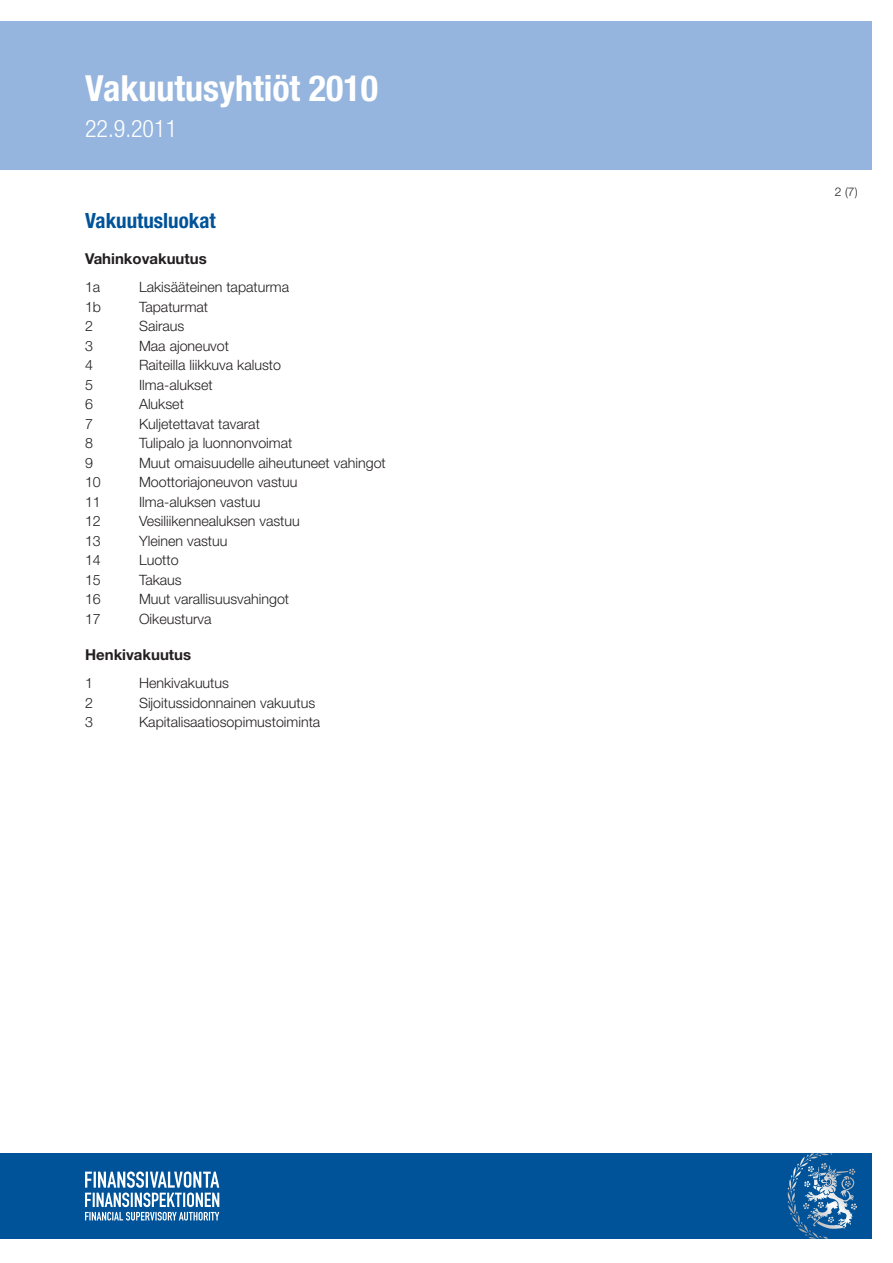
<style>
.page{position:relative;width:893px;height:1263px;background:#fff}
.page>*{position:absolute;margin:0;border:0;box-sizing:border-box;transform-origin:0 0}
.t1{font:700 condensed 36px "Helvetica Neue LT Std";color:#fff}
.t2{font:300 condensed 24px "Helvetica Neue LT Std";color:#fff}
.OTSIKKO_2{font:700 condensed 21px "Helvetica Neue LT Std";color:#015399}
.OTSIKKO_3{font:700 15px "Helvetica Neue LT Std";color:#231f20}
.LEIPIS{font:300 14.25px "Helvetica Neue LT Std";color:#231f20}
.t3{font:300 12px "Helvetica Neue LT Std";color:#231f20}
</style>
<div class="page">
<div style="left:0;top:21px;width:872px;height:149px;background:#95b5de"></div>
<div style="left:0;top:1153px;width:872px;height:85px;background:#015399"></div>
<svg style="left:800px;top:1153px;width:32px;height:13px"></svg>
<svg style="left:85px;top:1171px;width:134px;height:49px"></svg>
<h1 class="t1" style="left:85px;top:67px;width:294px">Vakuutusyhtiöt 2010</h1>
<h2 class="t2" style="left:85px;top:115px;width:94px">22.9.2011</h2>
<p class="OTSIKKO_2" style="left:85px;top:207px;width:132px">Vakuutusluokat</p>
<p class="OTSIKKO_3" style="left:85px;top:249px;width:123px">Vahinkovakuutus</p>
<p class="LEIPIS" style="left:85px;top:278px;width:17px">1a</p>
<p class="LEIPIS" style="left:139px;top:278px;width:152px">Lakisääteinen tapaturma</p>
<p class="LEIPIS" style="left:85px;top:298px;width:18px">1b</p>
<p class="LEIPIS" style="left:139px;top:298px;width:71px">Tapaturmat</p>
<p class="LEIPIS" style="left:85px;top:317px;width:9px">2</p>
<p class="LEIPIS" style="left:139px;top:317px;width:47px">Sairaus</p>
<p class="LEIPIS" style="left:85px;top:337px;width:9px">3</p>
<p class="LEIPIS" style="left:139px;top:337px;width:92px">Maa ajoneuvot</p>
<p class="LEIPIS" style="left:85px;top:356px;width:9px">4</p>
<p class="LEIPIS" style="left:139px;top:356px;width:143px">Raiteilla liikkuva kalusto</p>
<p class="LEIPIS" style="left:85px;top:376px;width:9px">5</p>
<p class="LEIPIS" style="left:139px;top:376px;width:75px">Ilma-alukset</p>
<p class="LEIPIS" style="left:85px;top:395px;width:9px">6</p>
<p class="LEIPIS" style="left:139px;top:395px;width:46px">Alukset</p>
<p class="LEIPIS" style="left:85px;top:415px;width:9px">7</p>
<p class="LEIPIS" style="left:139px;top:415px;width:122px">Kuljetettavat tavarat</p>
<p class="LEIPIS" style="left:85px;top:434px;width:9px">8</p>
<p class="LEIPIS" style="left:139px;top:434px;width:155px">Tulipalo ja luonnonvoimat</p>
<p class="LEIPIS" style="left:85px;top:454px;width:9px">9</p>
<p class="LEIPIS" style="left:139px;top:454px;width:248px">Muut omaisuudelle aiheutuneet vahingot</p>
<p class="LEIPIS" style="left:85px;top:473px;width:17px">10</p>
<p class="LEIPIS" style="left:139px;top:473px;width:160px">Moottoriajoneuvon vastuu</p>
<p class="LEIPIS" style="left:85px;top:493px;width:17px">11</p>
<p class="LEIPIS" style="left:139px;top:493px;width:123px">Ilma-aluksen vastuu</p>
<p class="LEIPIS" style="left:85px;top:512px;width:17px">12</p>
<p class="LEIPIS" style="left:139px;top:512px;width:162px">Vesiliikennealuksen vastuu</p>
<p class="LEIPIS" style="left:85px;top:532px;width:17px">13</p>
<p class="LEIPIS" style="left:139px;top:532px;width:90px">Yleinen vastuu</p>
<p class="LEIPIS" style="left:85px;top:551px;width:17px">14</p>
<p class="LEIPIS" style="left:139px;top:551px;width:41px">Luotto</p>
<p class="LEIPIS" style="left:85px;top:571px;width:17px">15</p>
<p class="LEIPIS" style="left:139px;top:571px;width:44px">Takaus</p>
<p class="LEIPIS" style="left:85px;top:590px;width:17px">16</p>
<p class="LEIPIS" style="left:139px;top:590px;width:152px">Muut varallisuusvahingot</p>
<p class="LEIPIS" style="left:85px;top:610px;width:17px">17</p>
<p class="LEIPIS" style="left:139px;top:610px;width:74px">Oikeusturva</p>
<p class="OTSIKKO_3" style="left:85px;top:645px;width:108px">Henkivakuutus</p>
<p class="LEIPIS" style="left:85px;top:674px;width:9px">1</p>
<p class="LEIPIS" style="left:139px;top:674px;width:91px">Henkivakuutus</p>
<p class="LEIPIS" style="left:85px;top:694px;width:9px">2</p>
<p class="LEIPIS" style="left:139px;top:694px;width:178px">Sijoitussidonnainen vakuutus</p>
<p class="LEIPIS" style="left:85px;top:713px;width:9px">3</p>
<p class="LEIPIS" style="left:139px;top:713px;width:183px">Kapitalisaatiosopimustoiminta</p>
<p class="t3" style="left:835px;top:184px;width:24px">2 (7)</p>
</div>
